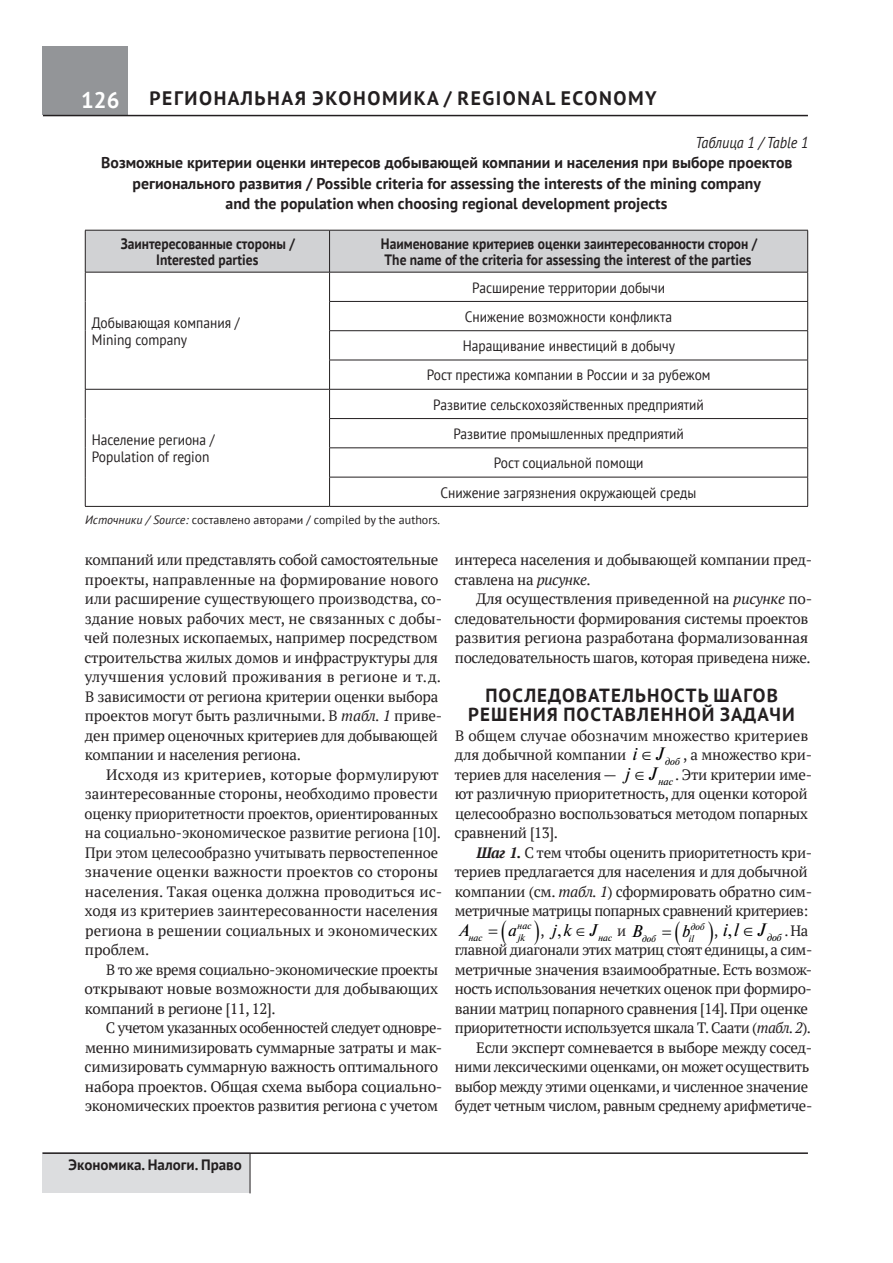
<style>
.page{position:relative;width:893px;height:1263px;background:#fff}
.page>*{position:absolute;margin:0;border:0;box-sizing:border-box;transform-origin:0 0}
.t1{font:700 22.5px "PT Sans";color:#fff}
.t2{font:700 19.5px "PT Sans";letter-spacing:.08em;color:#231f20}
.t3{font:700 18.9px/19.5px "PT Sans";letter-spacing:.06em;color:#231f20;text-align:center}
.t4{font:italic 18px "Newton C";color:#000}
.t5{font:italic 16.95px "Newton C";color:#000}
.t6{font:italic 16.8px "Newton C";color:#000}
.t7{font:700 15.75px/20.2px "PT Sans";color:#231f20;text-align:center}
.t8{font:italic 15.75px "PT Sans";color:#231f20;scale:.9 1}
.t9{font:15px/19.5px "PT Serif";letter-spacing:-.02em;color:#231f20}
.t10{font:15px/19.5px "PT Serif";color:#231f20}
.t11{font:15px/29.2px "PT Sans";color:#231f20;scale:.9 1}
.t12{font:700 15px/16.5px "PT Sans";color:#231f20;text-align:center;scale:.9 1}
.t13{font:15px/19.5px "PT Serif";letter-spacing:.005em;color:#231f20}
.t14{font:700 15px "PT Sans";color:#231f20}
.t15{font:12px "PT Sans";color:#231f20}
.t16{font:italic 10.35px "Newton C";color:#000}
.t17{font:italic 9.75px "Newton C";color:#000}
.s1{font-style:italic}
.s2{font-weight:700;font-style:italic}
.s3{font-family:"Newton C";font-size:18px;color:#000}
</style>
<div class="page">
<div style="left:43px;top:47px;width:85px;height:68px;background:#939598"></div>
<hr style="left:43px;top:115px;width:765px;height:1px;background:#231f20">
<div style="left:43px;top:1152px;width:207px;height:41px;background:#dcdddf"></div>
<hr style="left:250px;top:1153px;width:1px;height:40px;background:#231f20">
<hr style="left:43px;top:1152px;width:765px;height:2px;background:#231f20">
<svg style="left:85px;top:231px;width:723px;height:275px"></svg>
<hr style="left:85px;top:506px;width:245px;height:1px;background:#231f20">
<hr style="left:330px;top:506px;width:478px;height:1px;background:#231f20">
<hr style="left:85px;top:230px;width:245px;height:1px;background:#231f20">
<hr style="left:85px;top:230px;width:1px;height:42px;background:#231f20">
<hr style="left:330px;top:230px;width:478px;height:1px;background:#231f20">
<hr style="left:807px;top:230px;width:1px;height:42px;background:#231f20">
<hr style="left:85px;top:272px;width:245px;height:1px;background:#231f20">
<hr style="left:330px;top:272px;width:478px;height:1px;background:#231f20">
<h1 class="t1" style="left:81px;top:85px;width:40px">126</h1>
<h2 class="t2" style="left:150px;top:86px;width:509px">РЕГИОНАЛЬНАЯ ЭКОНОМИКА / REGIONAL ECONOMY</h2>
<p class="t8" style="left:695px;top:133px;width:127px">Таблица 1 / Table 1</p>
<p class="t7" style="left:101px;top:153px;width:693px">Возможные критерии оценки интересов добывающей компании и населения при выборе проектов регионального развития / Possible criteria for assessing the interests of the mining company<br>and the population when choosing regional development projects</p>
<p class="t12" style="left:121px;top:235px;width:195px">Заинтересованные стороны /<br>Interested parties</p>
<p class="t12" style="left:381px;top:235px;width:420px;text-align:left">Наименование критериев оценки заинтересованности сторон /<br>The name of the criteria for assessing the interest of the parties</p>
<p class="t11" style="left:92px;top:314px;width:166px;line-height:16.5px">Добывающая компания /<br>Mining company</p>
<p class="t11" style="left:427px;top:272px;width:317px;text-align:center">Расширение территории добычи<br>Снижение возможности конфликта Наращивание инвестиций в добычу<br>Рост престижа компании в России и за рубежом</p>
<p class="t11" style="left:433px;top:389px;width:302px;text-align:center">Развитие сельскохозяйственных предприятий Развитие промышленных предприятий<br>Рост социальной помощи<br>Снижение загрязнения окружающей среды</p>
<p class="t15" style="left:85px;top:512px;width:356px"><span class="s1">Источники / Source:</span> составлено авторами / compiled by the authors.</p>
<p class="t11" style="left:92px;top:431px;width:138px;line-height:16.5px">Население региона /<br>Population of region</p>
<p class="t9" style="left:84px;top:550px;width:360px">компаний или представлять собой самостоятельные проекты, направленные на формирование нового или расширение существующего производства, со&shy;здание новых рабочих мест, не связанных с добы&shy;чей полезных ископаемых, например посредством строительства жилых домов и инфраструктуры для улучшения условий проживания в регионе и т.д.<br>В зависимости от региона критерии оценки выбора проектов могут быть различными. В <span class="s1">табл. 1</span> приве&shy;ден пример оценочных критериев для добывающей компании и населения региона.</p>
<p class="t10" style="left:85px;top:764px;width:359px;text-indent:22px">Исходя из критериев, которые формулируют заинтересованные стороны, необходимо провести оценку приоритетности проектов, ориентированных на социально-экономическое развитие региона [10].<br>При этом целесообразно учитывать первостепенное значение оценки важности проектов со стороны населения. Такая оценка должна проводиться ис&shy;ходя из критериев заинтересованности населения региона в решении социальных и экономических проблем.</p>
<p class="t9" style="left:85px;top:959px;width:355px;text-align:justify;text-indent:22px">В то же время социально-экономические проекты открывают новые возможности для добывающих компаний в регионе [11, 12].</p>
<p class="t9" style="left:85px;top:1018px;width:359px;text-indent:21px">С учетом указанных особенностей следует одновре&shy;менно минимизировать суммарные затраты и мак&shy;симизировать суммарную важность оптимального набора проектов. Общая схема выбора социально&shy;экономических проектов развития региона с учетом</p>
<p class="t9" style="left:454px;top:550px;width:359px">интереса населения и добывающей компании пред&shy;ставлена на <span class="s1">рисунке</span>.</p>
<p class="t9" style="left:454px;top:589px;width:359px;text-indent:22px">Для осуществления приведенной на <span class="s1">рисунке</span> по&shy;следовательности формирования системы проектов развития региона разработана формализованная последовательность шагов, которая приведена ниже.</p>
<p class="t3" style="left:468px;top:685px;width:328px">ПОСЛЕДОВАТЕЛЬНОСТЬ ШАГОВ<br>РЕШЕНИЯ ПОСТАВЛЕННОЙ ЗАДАЧИ</p>
<p class="t13" style="left:455px;top:725px;width:355px">В общем случае обозначим множество критериев для добычной компании</p>
<p class="t4" style="left:632px;top:744px;width:33px">i J</p>
<p class="t9" style="left:683px;top:745px;width:130px">, а множество кри-</p>
<p class="t16" style="left:665px;top:756px;width:16px">доб</p>
<p class="t4" style="left:625px;top:764px;width:33px">j J</p>
<p class="t9" style="left:454px;top:764px;width:359px;text-indent:221px">. Эти критерии име&shy;ют различную приоритетность, для оценки которой целесообразно воспользоваться методом попарных сравнений [13].</p>
<p class="t9" style="left:454px;top:842px;width:359px;text-indent:22px"><span class="s2">Шаг 1.</span> С тем чтобы оценить приоритетность кри&shy;териев предлагается для населения и для добычной компании (см. <span class="s1">табл. 1</span>) сформировать обратно сим&shy;метричные матрицы попарных сравнений критериев:</p>
<p class="t17" style="left:517px;top:920px;width:16px">нас</p>
<p class="t9" style="left:454px;top:764px;width:164px">териев для населения —</p>
<p class="t16" style="left:658px;top:775px;width:16px">нас</p>
<p class="t4" style="left:722px;top:920px;width:44px">il J</p>
<p class="t17" style="left:690px;top:921px;width:15px">доб</p>
<p class="t6" style="left:552px;top:921px;width:46px">jk J</p>
<p class="t9" style="left:617px;top:920px;width:11px">и</p>
<p class="t5" style="left:459px;top:921px;width:12px">A</p>
<p class="t5" style="left:508px;top:921px;width:10px">a</p>
<p class="t17" style="left:468px;top:932px;width:16px">нас</p>
<p class="t17" style="left:518px;top:932px;width:46px">jk <sup>,</sup> <sup>,</sup></p>
<p class="t17" style="left:598px;top:932px;width:16px">нас</p>
<p class="t9" style="left:455px;top:920px;width:359px;text-align:right">. На<br>главной диагонали этих матриц стоят единицы, а сим&shy;метричные значения взаимообратные. Есть возмож&shy;ность использования нечетких оценок при формиро&shy;вании матриц попарного сравнения [14]. При оценке приоритетности используется шкала Т. Саати (<span class="s1">табл. 2</span>).<br>Если эксперт сомневается в выборе между сосед&shy;ними лексическими оценками, он может осуществить выбор между этими оценками, и численное значение будет четным числом, равным среднему арифметиче-</p>
<p class="t5" style="left:631px;top:922px;width:12px">B</p>
<p class="t5" style="left:682px;top:922px;width:10px">b</p>
<p class="t17" style="left:642px;top:933px;width:15px">доб</p>
<p class="t17" style="left:688px;top:933px;width:7px">il</p>
<p class="t9" style="left:714px;top:920px;width:20px">, <span class="s3">,</span></p>
<p class="t16" style="left:767px;top:931px;width:16px">доб</p>
<p class="t14" style="left:69px;top:1154px;width:175px">Экономика. Налоги. Право</p>
</div>
